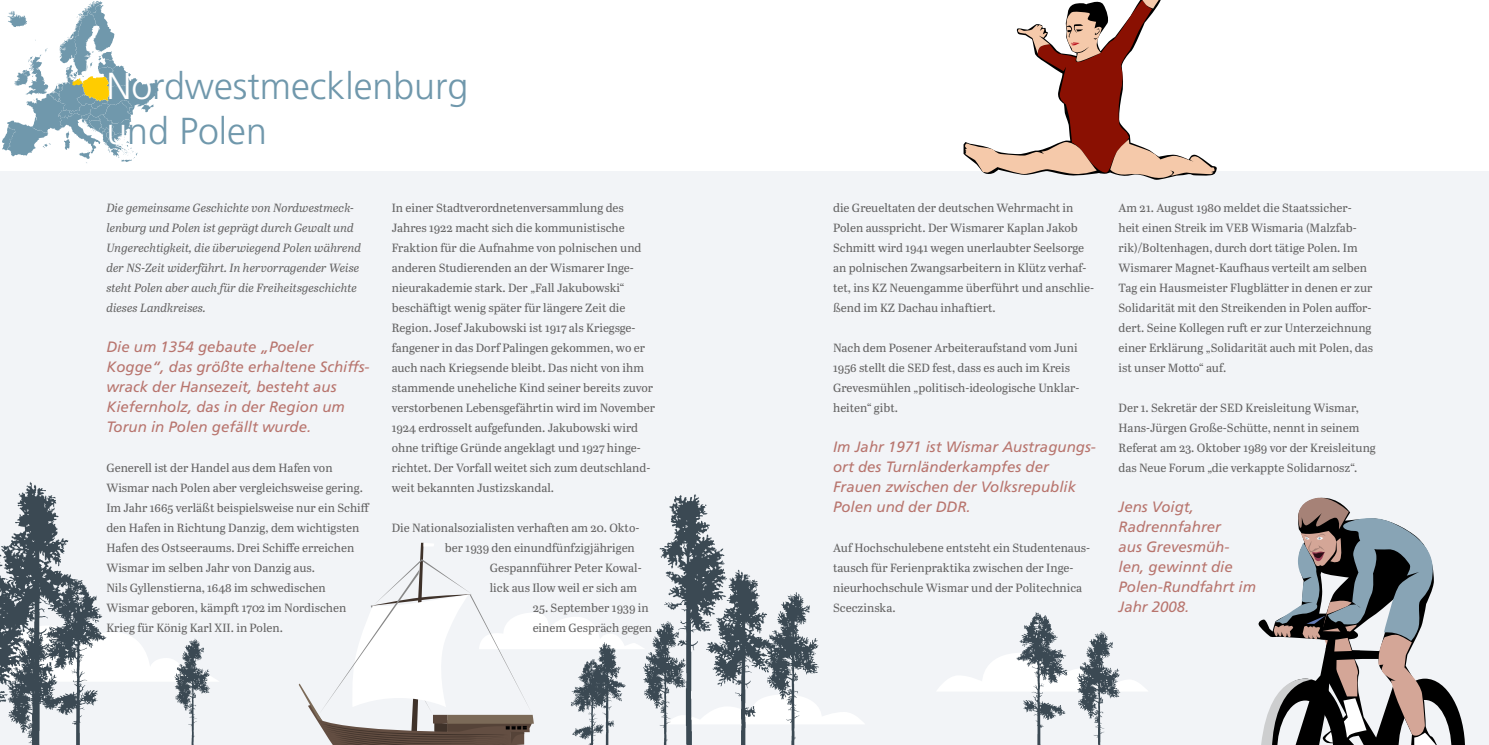
<style>
.page{position:relative;width:1489px;height:745px;background:#fff}
.page>*{position:absolute;margin:0;border:0;box-sizing:border-box;transform-origin:0 0}
.t1{font:300 37.5px/45px "Frutiger LT Std";color:#7098ac}
.t2{font:italic 15px/20px "Frutiger LT Std";color:#b8756e}
.t3{font:11.88px/20px "Abril Text";color:#646363}
.t4{font:italic 11.88px/20px "Abril Text";color:#646363}
.s1{color:#fff}
</style>
<div class="page">
<div style="left:0;top:171px;width:744px;height:573px;background:#f2f4f7"></div>
<div style="left:744px;top:171px;width:744px;height:573px;background:#f2f4f7"></div>
<svg style="left:2px;top:1px;width:156px;height:162px"></svg>
<svg style="left:0;top:481px;width:217px;height:263px"></svg>
<svg style="left:299px;top:494px;width:565px;height:250px"></svg>
<svg style="left:1258px;top:497px;width:206px;height:247px"></svg>
<svg style="left:937px;top:612px;width:210px;height:132px"></svg>
<svg style="left:963px;top:0;width:251px;height:179px"></svg>
<h1 class="t1" style="left:106px;top:64px;width:363px"><span class="s1">No</span>rdwestmecklenburg <span class="s1">u</span>nd Polen</h1>
<p class="t4" style="left:106px;top:197px;width:256px">Die gemeinsame Geschichte von Nordwestmeck&shy;lenburg und Polen ist geprägt durch Gewalt und Ungerechtigkeit, die überwiegend Polen während der NS-Zeit widerfährt. In hervorragender Weise steht Polen aber auch für die Freiheitsgeschichte dieses Landkreises.</p>
<p class="t2" style="left:106px;top:336px;width:265px">Die um 1354 gebaute „Poeler<br>Kogge“, das größte erhaltene Schiffs&shy;wrack der Hansezeit, besteht aus<br>Kiefernholz, das in der Region um<br>Torun in Polen gefällt wurde.</p>
<p class="t3" style="left:106px;top:457px;width:265px">Generell ist der Handel aus dem Hafen von Wismar nach Polen aber vergleichsweise gering.<br>Im Jahr 1665 verläßt beispielsweise nur ein Schiff den Hafen in Richtung Danzig, dem wichtigsten Hafen des Ostseeraums. Drei Schiffe erreichen Wismar im selben Jahr von Danzig aus.<br>Nils Gyllenstierna, 1648 im schwedischen Wismar geboren, kämpft 1702 im Nordischen Krieg für König Karl XII. in Polen.</p>
<p class="t3" style="left:392px;top:197px;width:265px">In einer Stadtverordnetenversammlung des Jahres 1922 macht sich die kommunistische Fraktion für die Aufnahme von polnischen und anderen Studierenden an der Wismarer Inge&shy;nieurakademie stark. Der „Fall Jakubowski“ beschäftigt wenig später für längere Zeit die Region. Josef Jakubowski ist 1917 als Kriegsge&shy;fangener in das Dorf Palingen gekommen, wo er auch nach Kriegsende bleibt. Das nicht von ihm stammende uneheliche Kind seiner bereits zuvor verstorbenen Lebensgefährtin wird im November 1924 erdrosselt aufgefunden. Jakubowski wird ohne triftige Gründe angeklagt und 1927 hinge&shy;richtet. Der Vorfall weitet sich zum deutschland&shy;weit bekannten Justizskandal.</p>
<p class="t3" style="left:392px;top:517px;width:249px">Die Nationalsozialisten verhaften am 20. Okto-</p>
<p class="t3" style="left:445px;top:537px;width:191px">ber 1939 den einundfünfzigjährigen</p>
<p class="t3" style="left:490px;top:557px;width:153px">Gespannführer Peter Kowal-</p>
<p class="t3" style="left:490px;top:577px;width:149px">lick aus Ilow weil er sich am</p>
<p class="t3" style="left:532px;top:597px;width:121px">25. September 1939 in einem Gespräch gegen</p>
<p class="t3" style="left:833px;top:197px;width:262px">die Greueltaten der deutschen Wehrmacht in Polen ausspricht. Der Wismarer Kaplan Jakob Schmitt wird 1941 wegen unerlaubter Seelsorge an polnischen Zwangsarbeitern in Klütz verhaf&shy;tet, ins KZ Neuengamme überführt und anschlie&shy;ßend im KZ Dachau inhaftiert.</p>
<p class="t3" style="left:833px;top:337px;width:248px">Nach dem Posener Arbeiteraufstand vom Juni 1956 stellt die SED fest, dass es auch im Kreis Grevesmühlen „politisch-ideologische Unklar&shy;heiten“ gibt.</p>
<p class="t2" style="left:833px;top:436px;width:264px">Im Jahr 1971 ist Wismar Austragungs&shy;ort des Turnländerkampfes der<br>Frauen zwischen der Volksrepublik<br>Polen und der DDR.</p>
<p class="t3" style="left:833px;top:537px;width:258px">Auf Hochschulebene entsteht ein Studentenaus&shy;tausch für Ferienpraktika zwischen der Inge&shy;nieurhochschule Wismar und der Politechnica Sceczinska.</p>
<p class="t3" style="left:1118px;top:197px;width:256px">Am 21. August 1980 meldet die Staatssicher&shy;heit einen Streik im VEB Wismaria (Malzfab&shy;rik)/Boltenhagen, durch dort tätige Polen. Im Wismarer Magnet-Kaufhaus verteilt am selben Tag ein Hausmeister Flugblätter in denen er zur Solidarität mit den Streikenden in Polen auffor&shy;dert. Seine Kollegen ruft er zur Unterzeichnung einer Erklärung „Solidarität auch mit Polen, das ist unser Motto“ auf.</p>
<p class="t3" style="left:1118px;top:397px;width:259px">Der 1. Sekretär der SED Kreisleitung Wismar, Hans-Jürgen Große-Schütte, nennt in seinem Referat am 23. Oktober 1989 vor der Kreisleitung das Neue Forum „die verkappte Solidarnosz“.</p>
<p class="t2" style="left:1118px;top:496px;width:139px">Jens Voigt,<br>Radrennfahrer<br>aus Grevesmüh&shy;len, gewinnt die<br>Polen-Rundfahrt im<br>Jahr 2008.</p>
</div>
